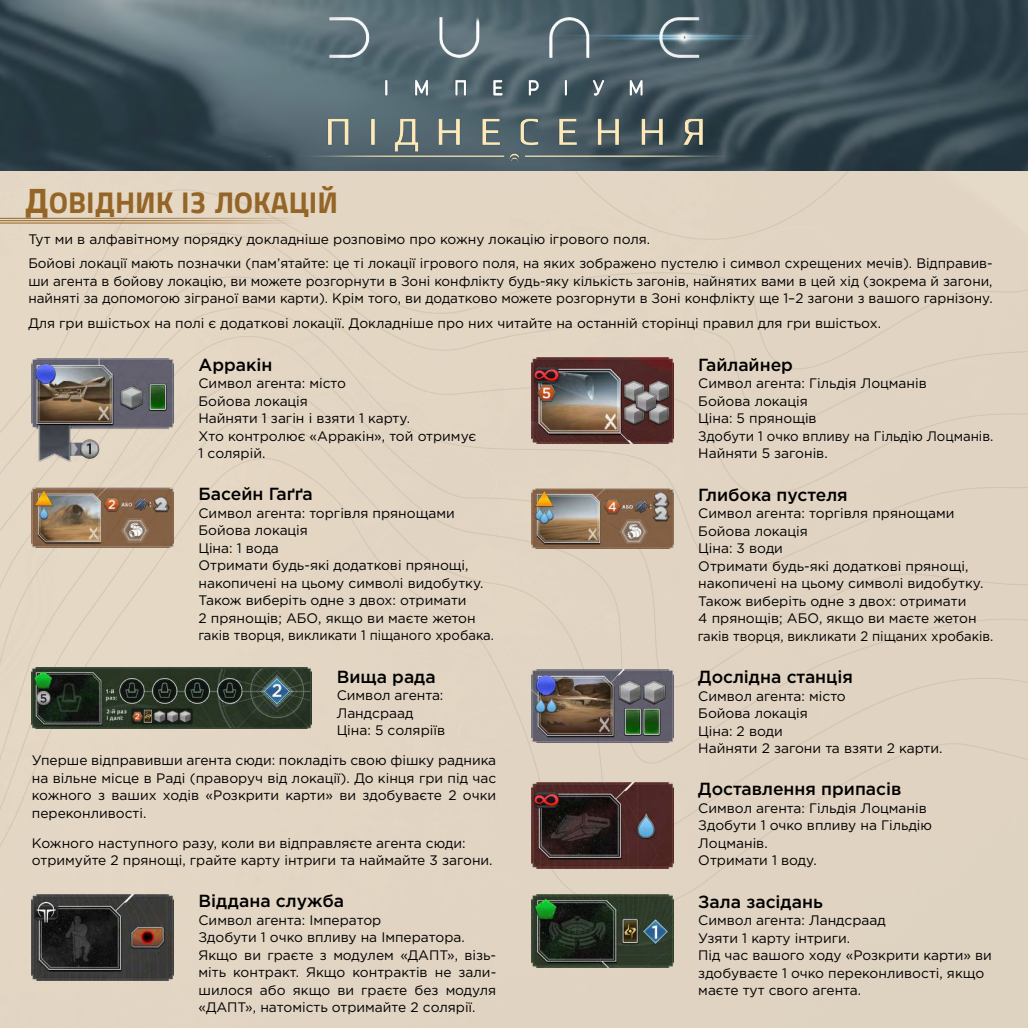
<style>
.page{position:relative;width:1028px;height:1028px;background:#fff}
.page>*{position:absolute;margin:0;border:0;box-sizing:border-box;transform-origin:0 0}
.t1{font:29.75px "Titillium Web RU Sby Daymarius Bd SC850";color:#946527}
.t2{font:500 17.5px "Gotham Pro";color:#000}
.t3{font:13.75px/17.5px "Gotham Pro";color:#000}
.s1{font-size:35px}
</style>
<div class="page">
<div style="left:0;top:170px;width:1028px;height:858px;background:#e1d4c2"></div>
<img style="left:0;top:0;width:1028px;height:170px">
<img style="left:32px;top:358px;width:142px;height:103px">
<img style="left:32px;top:487px;width:142px;height:60px">
<img style="left:32px;top:667px;width:280px;height:61px">
<img style="left:32px;top:894px;width:142px;height:86px">
<img style="left:531px;top:358px;width:142px;height:85px">
<img style="left:531px;top:488px;width:142px;height:60px">
<img style="left:531px;top:670px;width:142px;height:72px">
<img style="left:531px;top:782px;width:142px;height:86px">
<img style="left:531px;top:894px;width:142px;height:73px">
<hr style="left:0;top:223px;width:295px;height:1px;background:#946527">
<hr style="left:0;top:218px;width:295px;height:1px;background:#946527">
<hr style="left:0;top:220px;width:295px;height:1px;background:#946527">
<img style="left:237px;top:2px;width:562px;height:78px">
<img style="left:266px;top:80px;width:500px;height:84px">
<h1 class="t1" style="left:25px;top:179px;width:315px"><span class="s1">Д</span>овідник із локацій</h1>
<p class="t3" style="left:28px;top:226px;width:965px;line-height:24.6px">Тут ми в алфавітному порядку докладніше розповімо про кожну локацію ігрового поля.<br>Бойові локації мають позначки (пам’ятайте: це ті локації ігрового поля, на яких зображено пустелю і символ схрещених мечів). Відправив-</p>
<p class="t3" style="left:28px;top:272px;width:965px">ши агента в бойову локацію, ви можете розгорнути в Зоні конфлікту будь-яку кількість загонів, найнятих вами в цей хід (зокрема й загони, найняті за допомогою зіграної вами карти). Крім того, ви додатково можете розгорнути в Зоні конфлікту ще 1–2 загони з вашого гарнізону.</p>
<p class="t3" style="left:28px;top:314px;width:854px">Для гри вшістьох на полі є додаткові локації. Докладніше про них читайте на останній сторінці правил для гри вшістьох.</p>
<p class="t2" style="left:198px;top:354px;width:75px">Арракін</p>
<p class="t3" style="left:198px;top:374px;width:279px">Символ агента: місто<br>Бойова локація<br>Найняти 1 загін і взяти 1 карту.<br>Хто контролює «Арракін», той отримує<br>1 солярій.</p>
<p class="t2" style="left:198px;top:484px;width:116px">Басейн Гаґґа</p>
<p class="t3" style="left:198px;top:504px;width:297px">Символ агента: торгівля прянощами<br>Бойова локація<br>Ціна: 1 вода<br>Отримати будь-які додаткові прянощі, накопичені на цьому символі видобутку.<br>Також виберіть одне з двох: отримати<br>2 прянощів; АБО, якщо ви маєте жетон гаків творця, викликати 1 піщаного хробака.</p>
<p class="t2" style="left:337px;top:666px;width:100px">Вища рада</p>
<p class="t3" style="left:337px;top:686px;width:110px">Символ агента:<br>Ландсраад<br>Ціна: 5 соляріїв</p>
<p class="t3" style="left:32px;top:751px;width:466px;text-align:justify">Уперше відправивши агента сюди: покладіть свою фішку радника на вільне місце в Раді (праворуч від локації). До кінця гри під час кожного з ваших ходів «Розкрити карти» ви здобуваєте 2 очки переконливості.</p>
<p class="t3" style="left:32px;top:834px;width:462px">Кожного наступного разу, коли ви відправляєте агента сюди: отримуйте 2 прянощі, грайте карту інтриги та наймайте 3 загони.</p>
<p class="t2" style="left:198px;top:891px;width:147px">Віддана служба</p>
<p class="t3" style="left:198px;top:911px;width:299px">Символ агента: Імператор<br>Здобути 1 очко впливу на Імператора.<br>Якщо ви граєте з модулем «ДАПТ», візь&shy;міть контракт. Якщо контрактів не зали&shy;шилося або якщо ви граєте без модуля «ДАПТ», натомість отримайте 2 солярії.</p>
<p class="t2" style="left:698px;top:355px;width:96px">Гайлайнер</p>
<p class="t3" style="left:698px;top:375px;width:296px">Символ агента: Гільдія Лоцманів<br>Бойова локація<br>Ціна: 5 прянощів<br>Здобути 1 очко впливу на Гільдію Лоцманів.<br>Найняти 5 загонів.</p>
<p class="t2" style="left:698px;top:484px;width:151px">Глибока пустеля</p>
<p class="t3" style="left:697px;top:504px;width:297px">Символ агента: торгівля прянощами<br>Бойова локація<br>Ціна: 3 води<br>Отримати будь-які додаткові прянощі, накопичені на цьому символі видобутку.<br>Також виберіть одне з двох: отримати<br>4 прянощів; АБО, якщо ви маєте жетон гаків творця, викликати 2 піщаних хробаків.</p>
<p class="t2" style="left:698px;top:667px;width:156px">Дослідна станція</p>
<p class="t3" style="left:698px;top:687px;width:246px">Символ агента: місто<br>Бойова локація<br>Ціна: 2 води<br>Найняти 2 загони та взяти 2 карти.</p>
<p class="t2" style="left:698px;top:779px;width:205px">Доставлення припасів</p>
<p class="t3" style="left:698px;top:799px;width:235px">Символ агента: Гільдія Лоцманів<br>Здобути 1 очко впливу на Гільдію<br>Лоцманів.<br>Отримати 1 воду.</p>
<p class="t2" style="left:698px;top:891px;width:126px">Зала засідань</p>
<p class="t3" style="left:698px;top:911px;width:295px">Символ агента: Ландсраад<br>Узяти 1 карту інтриги.<br>Під час вашого ходу «Розкрити карти» ви здобуваєте 1 очко переконливості, якщо маєте тут свого агента.</p>
</div>
